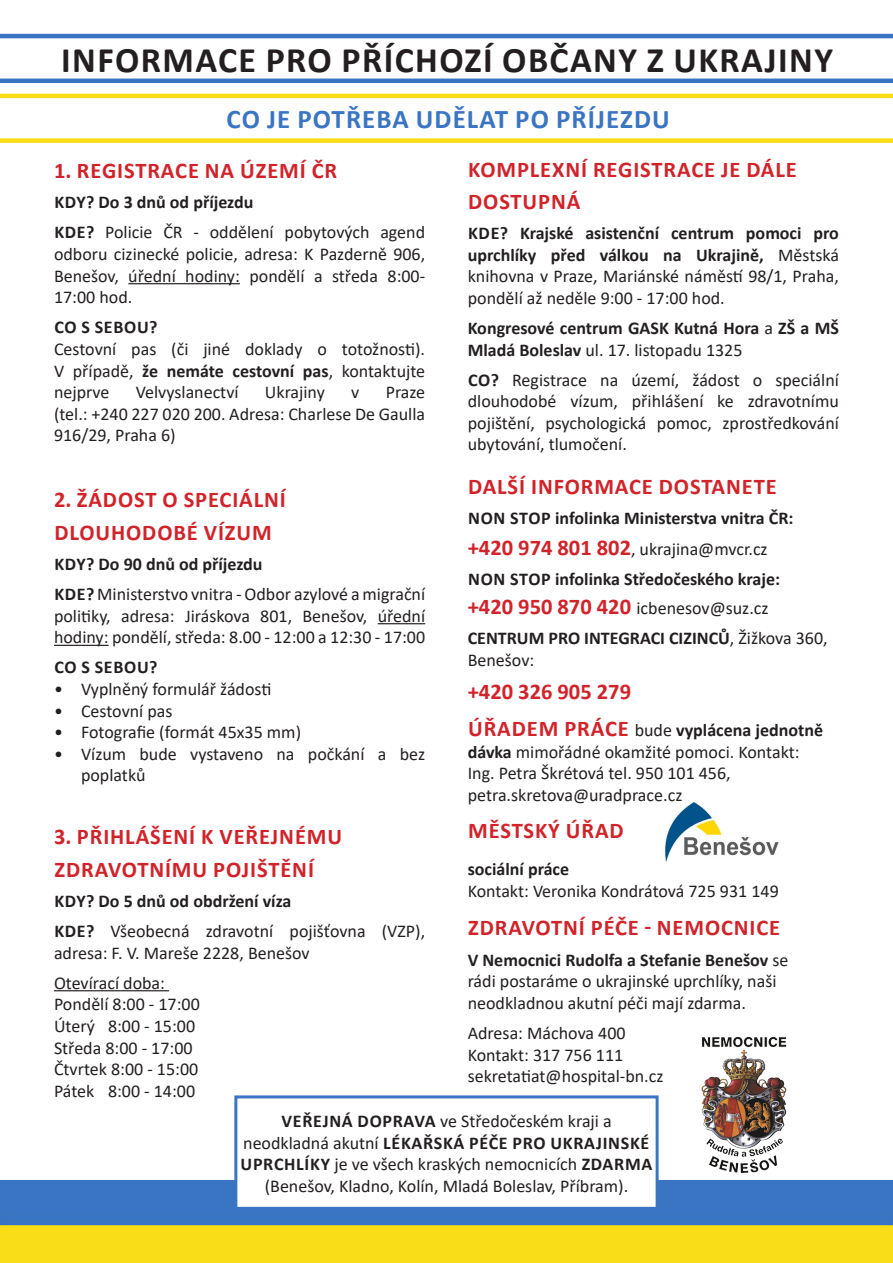
<style>
.page{position:relative;width:893px;height:1263px;background:#fff}
.page>*{position:absolute;margin:0;border:0;box-sizing:border-box;transform-origin:0 0}
.t1{font:700 36px "Calibri";letter-spacing:.04em;color:#231f20}
.t2{font:700 27px "Calibri";letter-spacing:.04em;color:#3a75c3}
.t3{font:700 22.5px/32.4px "Calibri";letter-spacing:.04em;color:#d1232a}
.t4{font:700 22.5px "Calibri";color:#d1232a}
.t5{font:18px/21.6px "Calibri";color:#231f20;text-align:justify}
.t6{font:700 18px/21.6px "Calibri";color:#231f20}
.s1{font-weight:700}
.s2{font-weight:400}
.s3{font-weight:700;font-size:22.5px;color:#d1232a}
.s4{font-size:22.5px;color:#d1232a}
</style>
<div class="page">
<img style="left:0;top:1180px;width:893px;height:83px">
<svg style="left:0;top:34px;width:893px;height:49px"></svg>
<svg style="left:0;top:94px;width:893px;height:49px"></svg>
<hr style="left:128px;top:283px;width:112px;height:1px;background:#231f20">
<hr style="left:378px;top:623px;width:47px;height:1px;background:#231f20">
<hr style="left:54px;top:645px;width:55px;height:1px;background:#231f20">
<hr style="left:54px;top:990px;width:115px;height:1px;background:#231f20">
<img style="left:702px;top:1037px;width:85px;height:135px">
<img style="left:665px;top:803px;width:114px;height:59px">
<div style="left:236px;top:1097px;width:421px;height:111px;background:#fff"></div>
<div style="left:234px;top:1095px;width:425px;height:115px;border:3px solid #3a75c3"></div>
<p class="t1" style="left:61px;top:35px;width:773px">INFORMACE PRO PŘÍCHOZÍ OBČANY Z UKRAJINY</p>
<p class="t2" style="left:227px;top:100px;width:445px">CO JE POTŘEBA UDĚLAT PO PŘÍJEZDU</p>
<p class="t3" style="left:54px;top:154px;width:285px">1. REGISTRACE NA ÚZEMÍ ČR</p>
<p class="t6" style="left:54px;top:191px;width:201px">KDY? Do 3 dnů od příjezdu</p>
<p class="t5" style="left:54px;top:221px;width:373px"><span class="s1">KDE?</span> Policie ČR - oddělení pobytových agend odboru cizinecké policie, adresa: K Pazderně 906, Benešov, úřední hodiny: pondělí a středa 8:00- 17:00 hod.</p>
<p class="t6" style="left:54px;top:316px;width:105px">CO S SEBOU?</p>
<p class="t5" style="left:54px;top:338px;width:373px">Cestovní pas (či jiné doklady o totožnosti).<br>V případě, <span class="s1">že nemáte cestovní pas</span>, kontaktujte nejprve</p>
<p class="t3" style="left:468px;top:153px;width:330px">KOMPLEXNÍ REGISTRACE JE DÁLE<br>DOSTUPNÁ</p>
<p class="t5" style="left:468px;top:222px;width:373px"><span class="s1">KDE? Krajské asistenční centrum pomoci pro uprchlíky před válkou na Ukrajině,</span> Městská knihovna v Praze, Mariánské náměstí 98/1, Praha, pondělí až neděle 9:00 - 17:00 hod.</p>
<p class="t6" style="left:468px;top:317px;width:373px">Kongresové centrum GASK Kutná Hora <span class="s2">a</span> ZŠ a MŠ<br>Mladá Boleslav <span class="s2">ul. 17. listopadu 1325</span></p>
<p class="t5" style="left:468px;top:368px;width:373px"><span class="s1">CO?</span> Registrace na území, žádost o speciální dlouhodobé vízum, přihlášení ke zdravotnímu pojištění, psychologická pomoc, zprostředkování ubytování, tlumočení.</p>
<p class="t3" style="left:468px;top:470px;width:310px">DALŠÍ INFORMACE DOSTANETE</p>
<p class="t6" style="left:468px;top:507px;width:327px">NON STOP infolinka Ministerstva vnitra ČR:</p>
<p class="t5" style="left:468px;top:538px;width:301px"><span class="s3">+420 974 801 802</span>, ukrajina@mvcr.cz</p>
<p class="t6" style="left:468px;top:564px;width:314px;line-height:28.8px">NON STOP infolinka Středočeského kraje: <span class="s4">+420 950 870 420</span> <span class="s2">icbenesov@suz.cz</span></p>
<p class="t6" style="left:468px;top:627px;width:361px">CENTRUM PRO INTEGRACI CIZINCŮ<span class="s2">, Žižkova 360,<br>Benešov:</span></p>
<p class="t4" style="left:468px;top:675px;width:165px">+420 326 905 279</p>
<p class="t5" style="left:468px;top:719px;width:357px;text-align:left"><span class="s3">ÚŘADEM PRÁCE</span> bude <span class="s1">vyplácena jednotně dávka</span> mimořádné okamžité pomoci. Kontakt:<br>Ing. Petra Škrétová tel. 950 101 456, petra.skretova@uradprace.cz</p>
<p class="t3" style="left:468px;top:814px;width:157px">MĚSTSKÝ ÚŘAD</p>
<p class="t5" style="left:468px;top:858px;width:313px"><span class="s1">sociální práce<br></span>Kontakt: Veronika Kondrátová 725 931 149</p>
<p class="t3" style="left:468px;top:911px;width:314px">ZDRAVOTNÍ PÉČE - NEMOCNICE</p>
<p class="t5" style="left:468px;top:948px;width:322px;text-align:left"><span class="s1">V Nemocnici Rudolfa a Stefanie Benešov</span> se rádi postaráme o ukrajinské uprchlíky, naši neodkladnou akutní péči mají zdarma.</p>
<p class="t5" style="left:468px;top:1022px;width:159px">Adresa: Máchova 400</p>
<p class="t5" style="left:468px;top:1043px;width:157px">Kontakt: 317 756 111</p>
<p class="t5" style="left:468px;top:1065px;width:197px">sekretatiat@hospital-bn.cz</p>
<p class="t5" style="left:241px;top:1110px;width:413px;text-align:center"><span class="s1">VEŘEJNÁ DOPRAVA</span> ve Středočeském kraji a neodkladná akutní <span class="s1">LÉKAŘSKÁ PÉČE PRO UKRAJINSKÉ UPRCHLÍKY</span> je ve všech kraských nemocnicích <span class="s1">ZDARMA </span>(Benešov, Kladno, Kolín, Mladá Boleslav, Příbram).</p>
<p class="t5" style="left:136px;top:381px;width:104px">Velvyslanectví</p>
<p class="t5" style="left:265px;top:381px;width:61px">Ukrajiny</p>
<p class="t5" style="left:351px;top:381px;width:10px">v</p>
<p class="t5" style="left:54px;top:381px;width:373px;text-indent:332px">Praze (tel.: +240 227 020 200. Adresa: Charlese De Gaulla 916/29, Praha 6)</p>
<p class="t3" style="left:54px;top:483px;width:233px">2. ŽÁDOST O SPECIÁLNÍ<br>DLOUHODOBÉ VÍZUM</p>
<p class="t6" style="left:54px;top:553px;width:210px">KDY? Do 90 dnů od příjezdu</p>
<p class="t5" style="left:54px;top:583px;width:373px"><span class="s1">KDE?</span> Ministerstvo vnitra - Odbor azylové a migrační politiky, adresa: Jiráskova 801, Benešov, úřední hodiny: pondělí, středa: 8.00 - 12:00 a 12:30 - 17:00</p>
<p class="t6" style="left:54px;top:656px;width:105px">CO S SEBOU?</p>
<p class="t5" style="left:54px;top:678px;width:219px">• Vyplněný formulář žádosti</p>
<p class="t5" style="left:54px;top:699px;width:120px">• Cestovní pas</p>
<p class="t5" style="left:54px;top:721px;width:249px">• Fotografie (formát 45x35 mm)</p>
<p class="t5" style="left:81px;top:742px;width:346px;text-indent:-27px">• Vízum bude vystaveno na počkání a bez poplatků</p>
<p class="t3" style="left:54px;top:820px;width:290px">3. PŘIHLÁŠENÍ K VEŘEJNÉMU<br>ZDRAVOTNÍMU POJIŠTĚNÍ</p>
<p class="t6" style="left:54px;top:890px;width:239px">KDY? Do 5 dnů od obdržení víza</p>
<p class="t5" style="left:54px;top:920px;width:373px"><span class="s1">KDE?</span> Všeobecná zdravotní pojišťovna (VZP), adresa: F. V. Mareše 2228, Benešov</p>
<p class="t5" style="left:54px;top:971px;width:113px">Otevírací doba:</p>
<p class="t5" style="left:54px;top:993px;width:147px">Pondělí 8:00 - 17:00</p>
<p class="t5" style="left:54px;top:1015px;width:143px">Úterý 8:00 - 15:00</p>
<p class="t5" style="left:54px;top:1036px;width:140px">Středa 8:00 - 17:00</p>
<p class="t5" style="left:54px;top:1058px;width:146px">Čtvrtek 8:00 - 15:00</p>
<p class="t5" style="left:54px;top:1079px;width:143px">Pátek 8:00 - 14:00</p>
</div>
